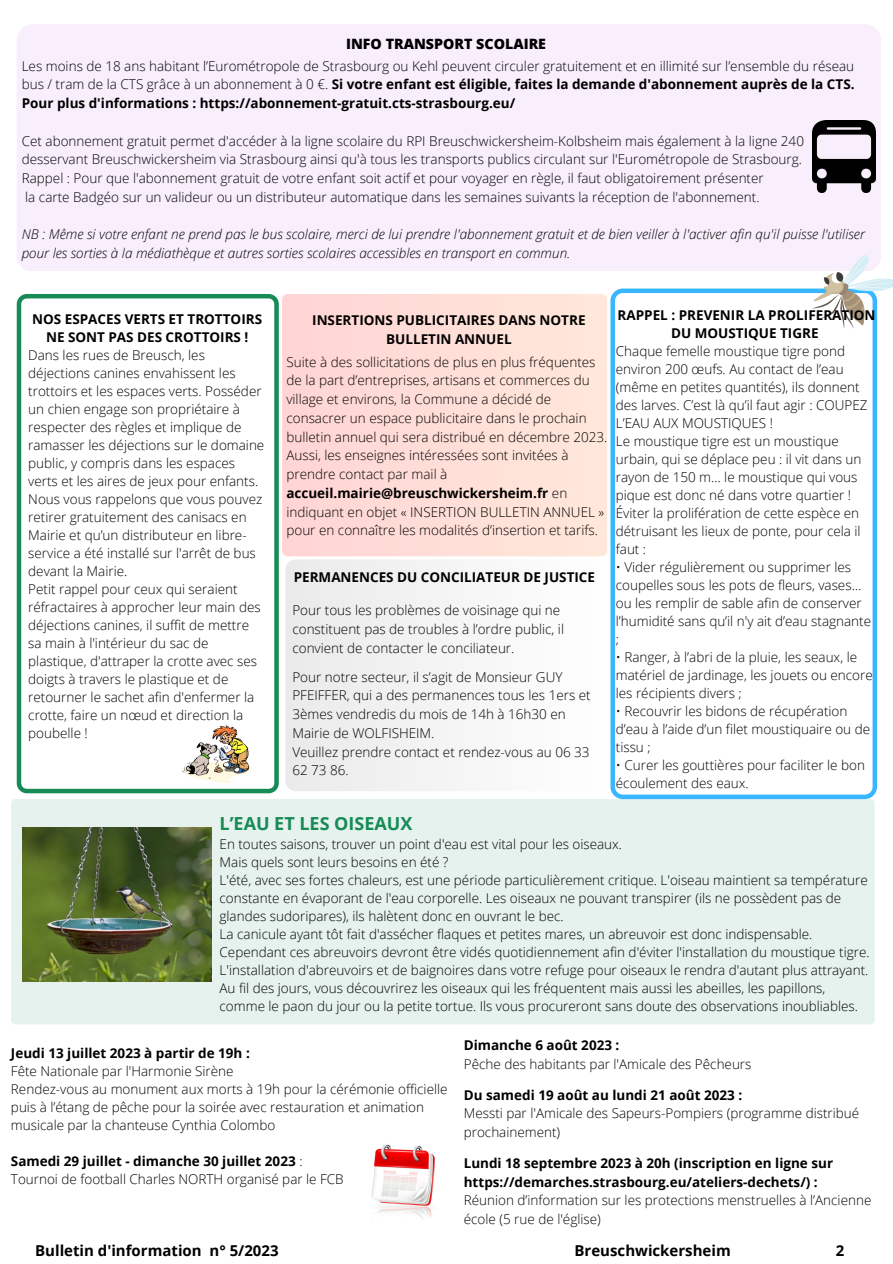
<style>
.page{position:relative;width:893px;height:1264px;background:#fff}
.page>*{position:absolute;margin:0;border:0;box-sizing:border-box;transform-origin:0 0}
.t1{font:700 18px "Open Sans";color:#168b56}
.t2{font:700 15px "Open Sans";color:#000}
.t3{font:800 14.25px "Open Sans";color:#000}
.t4{font:300 13.5px/18px "Open Sans";color:#000}
.t5{font:700 13.5px/18px "Open Sans";color:#000;text-align:center}
.t6{font:italic 300 13.5px/18.8px "Open Sans";color:#000}
.s1{font-weight:700}
.s2{font-weight:300}
</style>
<div class="page">
<svg style="left:17px;top:294px;width:262px;height:499px"></svg>
<img style="left:181px;top:725px;width:71px;height:58px">
<div style="left:11px;top:799px;width:863px;height:225px;background:#e6f2ed;border-radius:4px"></div>
<img style="left:22px;top:827px;width:189px;height:154px">
<img style="left:371px;top:1144px;width:64px;height:75px">
<svg style="left:610px;top:288px;width:267px;height:511px"></svg>
<div style="left:285px;top:559px;width:318px;height:232px;background:#f4f4f4;border-radius:10px"></div>
<svg style="left:282px;top:294px;width:325px;height:262px;background:#ffded7"></svg>
<div style="left:17px;top:24px;width:863px;height:247px;background:#f9eefc"></div>
<img style="left:812px;top:255px;width:80px;height:73px">
<img style="left:812px;top:120px;width:63px;height:72px">
<p class="t3" style="left:346px;top:33px;width:201px">INFO TRANSPORT SCOLAIRE</p>
<p class="t4" style="left:22px;top:56px;width:834px;line-height:18.8px">Les moins de 18 ans habitant l’Eurométropole de Strasbourg ou Kehl peuvent circuler gratuitement et en illimité sur l’ensemble du réseau bus / tram de la CTS grâce à un abonnement à 0 €. <span class="s1">Si votre enfant est éligible, faites la demande d'abonnement auprès de la CTS.</span></p>
<p class="t5" style="left:22px;top:94px;width:495px">Pour plus d'informations : https://abonnement-gratuit.cts-strasbourg.eu/</p>
<p class="t4" style="left:22px;top:131px;width:783px;line-height:18.8px">Cet abonnement gratuit permet d'accéder à la ligne scolaire du RPI Breuschwickersheim-Kolbsheim mais également à la ligne 240 desservant Breuschwickersheim via Strasbourg ainsi qu'à tous les transports publics circulant sur l'Eurométropole de Strasbourg.</p>
<p class="t4" style="left:22px;top:169px;width:743px">Rappel : Pour que l'abonnement gratuit de votre enfant soit actif et pour voyager en règle, il faut obligatoirement présenter</p>
<p class="t4" style="left:25px;top:188px;width:735px">la carte Badgéo sur un valideur ou un distributeur automatique dans les semaines suivants la réception de l'abonnement.</p>
<p class="t6" style="left:22px;top:225px;width:844px">NB : Même si votre enfant ne prend pas le bus scolaire, merci de lui prendre l'abonnement gratuit et de bien veiller à l'activer afin qu'il puisse l'utiliser pour les sorties à la médiathèque et autres sorties scolaires accessibles en transport en commun.</p>
<p class="t5" style="left:32px;top:309px;width:231px">NOS ESPACES VERTS ET TROTTOIRS<br>NE SONT PAS DES CROTTOIRS !</p>
<p class="t4" style="left:28px;top:345px;width:237px">Dans les rues de Breusch, les déjections canines envahissent les trottoirs et les espaces verts. Posséder un chien engage son propriétaire à respecter des règles et implique de ramasser les déjections sur le domaine public, y compris dans les espaces verts et les aires de jeux pour enfants.</p>
<p class="t4" style="left:28px;top:489px;width:235px">Nous vous rappelons que vous pouvez retirer gratuitement des canisacs en Mairie et qu’un distributeur en libre&shy;service a été installé sur l'arrêt de bus devant la Mairie.</p>
<p class="t4" style="left:28px;top:579px;width:234px">Petit rappel pour ceux qui seraient réfractaires à approcher leur main des déjections canines, il suffit de mettre sa main à l'intérieur du sac de plastique, d'attraper la crotte avec ses doigts à travers le plastique et de retourner le sachet afin d'enfermer la crotte, faire un nœud et direction la poubelle !</p>
<p class="t5" style="left:312px;top:310px;width:275px;line-height:18.8px">INSERTIONS PUBLICITAIRES DANS NOTRE<br>BULLETIN ANNUEL</p>
<p class="t4" style="left:286px;top:352px;width:322px;line-height:18.8px">Suite à des sollicitations de plus en plus fréquentes de la part d’entreprises, artisans et commerces du village et environs, la Commune a décidé de consacrer un espace publicitaire dans le prochain bulletin annuel qui sera distribué en décembre 2023.</p>
<p class="t4" style="left:286px;top:446px;width:319px;line-height:18.8px">Aussi, les enseignes intéressées sont invitées à prendre contact par mail à <span class="s1">accueil.mairie@breuschwickersheim.fr</span> en indiquant en objet « INSERTION BULLETIN ANNUEL » pour en connaître les modalités d’insertion et tarifs.</p>
<p class="t5" style="left:294px;top:568px;width:303px">PERMANENCES DU CONCILIATEUR DE JUSTICE</p>
<p class="t4" style="left:292px;top:600px;width:273px;line-height:18.8px">Pour tous les problèmes de voisinage qui ne constituent pas de troubles à l’ordre public, il convient de contacter le conciliateur.</p>
<p class="t4" style="left:292px;top:667px;width:300px;line-height:18.8px">Pour notre secteur, il s’agit de Monsieur GUY PFEIFFER, qui a des permanences tous les 1ers et 3èmes vendredis du mois de 14h à 16h30 en Mairie de WOLFISHEIM.</p>
<p class="t4" style="left:292px;top:742px;width:299px;line-height:18.8px">Veuillez prendre contact et rendez-vous au 06 33<br>62 73 86.</p>
<p class="t5" style="left:617px;top:306px;width:259px">RAPPEL : PREVENIR LA PROLIFERATION<br>DU MOUSTIQUE TIGRE</p>
<p class="t4" style="left:615px;top:342px;width:253px">Chaque femelle moustique tigre pond environ 200 œufs. Au contact de l’eau (même en petites quantités), ils donnent des larves. C’est là qu’il faut agir : COUPEZ L’EAU AUX MOUSTIQUES !</p>
<p class="t4" style="left:615px;top:432px;width:247px">Le moustique tigre est un moustique urbain, qui se déplace peu : il vit dans un rayon de 150 m… le moustique qui vous pique est donc né dans votre quartier !</p>
<p class="t4" style="left:615px;top:504px;width:246px;text-align:justify">Éviter la prolifération de cette espèce en détruisant les lieux de ponte, pour cela il faut :</p>
<p class="t4" style="left:615px;top:558px;width:257px">• Vider régulièrement ou supprimer les coupelles sous les pots de fleurs, vases… ou les remplir de sable afin de conserver l’humidité sans qu’il n'y ait d’eau stagnante ;</p>
<p class="t4" style="left:615px;top:648px;width:258px">• Ranger, à l’abri de la pluie, les seaux, le matériel de jardinage, les jouets ou encore les récipients divers ;</p>
<p class="t4" style="left:615px;top:702px;width:256px">• Recouvrir les bidons de récupération d’eau à l’aide d’un filet moustiquaire ou de tissu ;</p>
<p class="t4" style="left:615px;top:755px;width:250px">• Curer les gouttières pour faciliter le bon écoulement des eaux.</p>
<p class="t1" style="left:219px;top:810px;width:194px">L’EAU ET LES OISEAUX</p>
<p class="t4" style="left:219px;top:834px;width:404px">En toutes saisons, trouver un point d'eau est vital pour les oiseaux.</p>
<p class="t4" style="left:219px;top:852px;width:230px">Mais quels sont leurs besoins en été ?</p>
<p class="t4" style="left:219px;top:870px;width:649px">L'été, avec ses fortes chaleurs, est une période particulièrement critique. L'oiseau maintient sa température constante en évaporant de l'eau corporelle. Les oiseaux ne pouvant transpirer (ils ne possèdent pas de glandes sudoripares), ils halètent donc en ouvrant le bec.</p>
<p class="t4" style="left:219px;top:924px;width:651px">La canicule ayant tôt fait d'assécher flaques et petites mares, un abreuvoir est donc indispensable.<br>Cependant ces abreuvoirs devront être vidés quotidiennement afin d'éviter l'installation du moustique tigre.</p>
<p class="t4" style="left:219px;top:960px;width:650px">L'installation d'abreuvoirs et de baignoires dans votre refuge pour oiseaux le rendra d'autant plus attrayant.<br>Au fil des jours, vous découvrirez les oiseaux qui les fréquentent mais aussi les abeilles, les papillons, comme le paon du jour ou la petite tortue. Ils vous procureront sans doute des observations inoubliables.</p>
<p class="t5" style="left:11px;top:1043px;width:240px">Jeudi 13 juillet 2023 à partir de 19h :</p>
<p class="t4" style="left:11px;top:1061px;width:224px">Fête Nationale par l'Harmonie Sirène</p>
<p class="t4" style="left:11px;top:1079px;width:438px">Rendez-vous au monument aux morts à 19h pour la cérémonie officielle</p>
<p class="t4" style="left:11px;top:1097px;width:414px">puis à l’étang de pêche pour la soirée avec restauration et animation musicale par la chanteuse Cynthia Colombo</p>
<p class="t5" style="left:11px;top:1151px;width:293px">Samedi 29 juillet - dimanche 30 juillet 2023 <span class="s2">:</span></p>
<p class="t4" style="left:11px;top:1169px;width:334px">Tournoi de football Charles NORTH organisé par le FCB</p>
<p class="t5" style="left:463px;top:1035px;width:157px">Dimanche 6 août 2023 :</p>
<p class="t4" style="left:463px;top:1054px;width:289px">Pêche des habitants par l'Amicale des Pêcheurs</p>
<p class="t5" style="left:463px;top:1085px;width:280px">Du samedi 19 août au lundi 21 août 2023 :</p>
<p class="t4" style="left:463px;top:1103px;width:397px;line-height:18.8px">Messti par l'Amicale des Sapeurs-Pompiers (programme distribué prochainement)</p>
<p class="t5" style="left:463px;top:1153px;width:371px;line-height:18.8px;text-align:left">Lundi 18 septembre 2023 à 20h (inscription en ligne sur https://demarches.strasbourg.eu/ateliers-dechets/) :</p>
<p class="t4" style="left:463px;top:1190px;width:409px;line-height:18.8px">Réunion d’information sur les protections menstruelles à l’Ancienne école (5 rue de l'église)</p>
<p class="t2" style="left:35px;top:1240px;width:245px">Bulletin d'information n° 5/2023</p>
<p class="t2" style="left:574px;top:1240px;width:158px">Breuschwickersheim</p>
<p class="t2" style="left:835px;top:1240px;width:10px">2</p>
</div>
